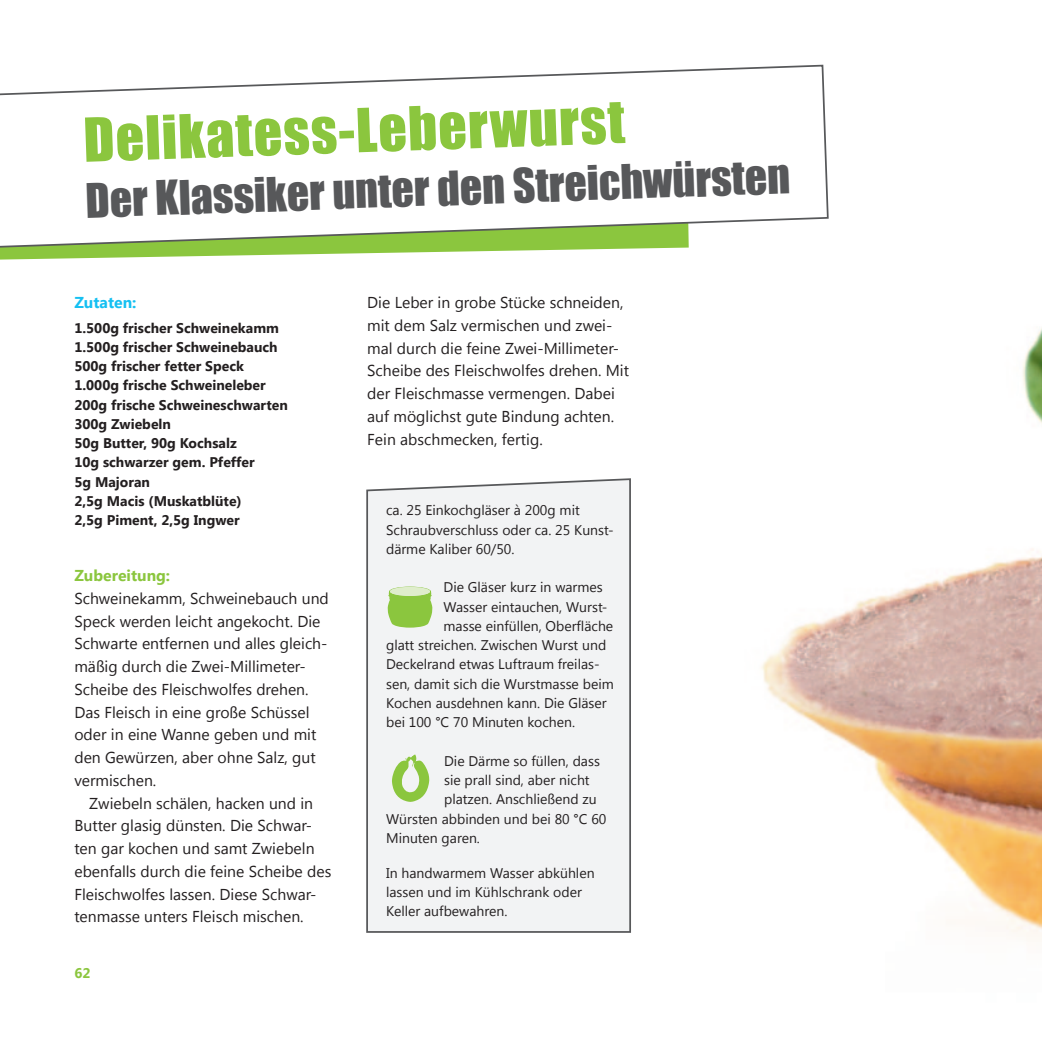
<style>
.page{position:relative;width:1042px;height:1042px;background:#fff}
.page>*{position:absolute;margin:0;border:0;box-sizing:border-box;transform-origin:0 0}
.t1{font:56px "Impact";color:#8bc63e}
.t2{font:43.75px "Impact";color:#57585a}
.t3{font:15.75px/22.8px "Segoe UI";color:#231f20}
.t4{font:700 15.75px "Segoe UI";color:#8bc63e}
.t5{font:700 15.75px "Segoe UI";color:#15c0f2}
.t6{font:14px/19.2px "Segoe UI";color:#231f20}
.t7{font:700 14px/19.2px "Segoe UI";color:#231f20}
.t8{font:700 14px "Segoe UI";color:#8bc63e}
</style>
<div class="page">
<img style="left:761px;top:328px;width:281px;height:612px">
<svg style="left:0;top:249px;width:603px;height:11px"></svg>
<svg style="left:0;top:64px;width:829px;height:185px"></svg>
<div style="left:366px;top:478px;width:265px;height:455px;background:#f2f3f4"></div>
<svg style="left:392px;top:754px;width:37px;height:48px"></svg>
<svg style="left:387px;top:586px;width:45px;height:41px;background:#9acc59"></svg>
<div style="left:390px;top:587px;width:40px;height:9px;background:#dfedcb;border-radius:50%"></div>
<h1 class="t1" style="left:82px;top:96px;width:543px;rotate:-2deg">Delikatess-Leberwurst</h1>
<h2 class="t2" style="left:84px;top:167px;width:706px;rotate:-2deg">Der Klassiker unter den Streichwürsten</h2>
<p class="t5" style="left:74px;top:291px;width:64px">Zutaten:</p>
<p class="t7" style="left:74px;top:317px;width:215px">1.500g frischer Schweinekamm<br>1.500g frischer Schweinebauch<br>500g frischer fetter Speck<br>1.000g frische Schweineleber<br>200g frische Schweineschwarten<br>300g Zwiebeln<br>50g Butter, 90g Kochsalz<br>10g schwarzer gem. Pfeffer<br>5g Majoran<br>2,5g Macis (Muskatblüte)<br>2,5g Piment, 2,5g Ingwer</p>
<p class="t4" style="left:74px;top:564px;width:97px">Zubereitung:</p>
<p class="t3" style="left:74px;top:586px;width:256px">Schweinekamm, Schweinebauch und<br>Speck werden leicht angekocht. Die<br>Schwarte entfernen und alles gleich&shy;mäßig durch die Zwei-Millimeter-<br>Scheibe des Fleischwolfes drehen.<br>Das Fleisch in eine große Schüssel oder in eine Wanne geben und mit den Gewürzen, aber ohne Salz, gut vermischen.</p>
<p class="t3" style="left:74px;top:791px;width:258px;text-indent:15px">Zwiebeln schälen, hacken und in Butter glasig dünsten. Die Schwar&shy;ten gar kochen und samt Zwiebeln ebenfalls durch die feine Scheibe des Fleischwolfes lassen. Diese Schwar&shy;tenmasse unters Fleisch mischen.</p>
<p class="t8" style="left:74px;top:963px;width:18px">62</p>
<p class="t3" style="left:367px;top:290px;width:263px">Die Leber in grobe Stücke schneiden, mit dem Salz vermischen und zwei&shy;mal durch die feine Zwei-Millimeter-Scheibe des Fleischwolfes drehen. Mit der Fleischmasse vermengen. Dabei auf möglichst gute Bindung achten.<br>Fein abschmecken, fertig.</p>
<p class="t6" style="left:386px;top:500px;width:229px">ca. 25 Einkochgläser à 200g mit<br>Schraubverschluss oder ca. 25 Kunst&shy;därme Kaliber 60/50.</p>
<p class="t6" style="left:443px;top:577px;width:161px">Die Gläser kurz in warmes</p>
<p class="t6" style="left:443px;top:596px;width:165px">Wasser eintauchen, Wurst-</p>
<p class="t6" style="left:443px;top:616px;width:171px">masse einfüllen, Oberfläche</p>
<p class="t6" style="left:386px;top:635px;width:222px">glatt streichen. Zwischen Wurst und</p>
<p class="t6" style="left:386px;top:654px;width:215px">Deckelrand etwas Luftraum freilas-</p>
<p class="t6" style="left:386px;top:673px;width:229px">sen, damit sich die Wurstmasse beim</p>
<p class="t6" style="left:386px;top:693px;width:222px">Kochen ausdehnen kann. Die Gläser</p>
<p class="t6" style="left:386px;top:712px;width:191px">bei 100 °C 70 Minuten kochen.</p>
<p class="t6" style="left:444px;top:750px;width:157px">Die Därme so füllen, dass</p>
<p class="t6" style="left:444px;top:770px;width:147px">sie prall sind, aber nicht</p>
<p class="t6" style="left:444px;top:789px;width:154px">platzen. Anschließend zu</p>
<p class="t6" style="left:386px;top:808px;width:222px">Würsten abbinden und bei 80 °C 60</p>
<p class="t6" style="left:386px;top:827px;width:95px">Minuten garen.</p>
<p class="t6" style="left:386px;top:862px;width:210px">In handwarmem Wasser abkühlen lassen und im Kühlschrank oder<br>Keller aufbewahren.</p>
</div>
